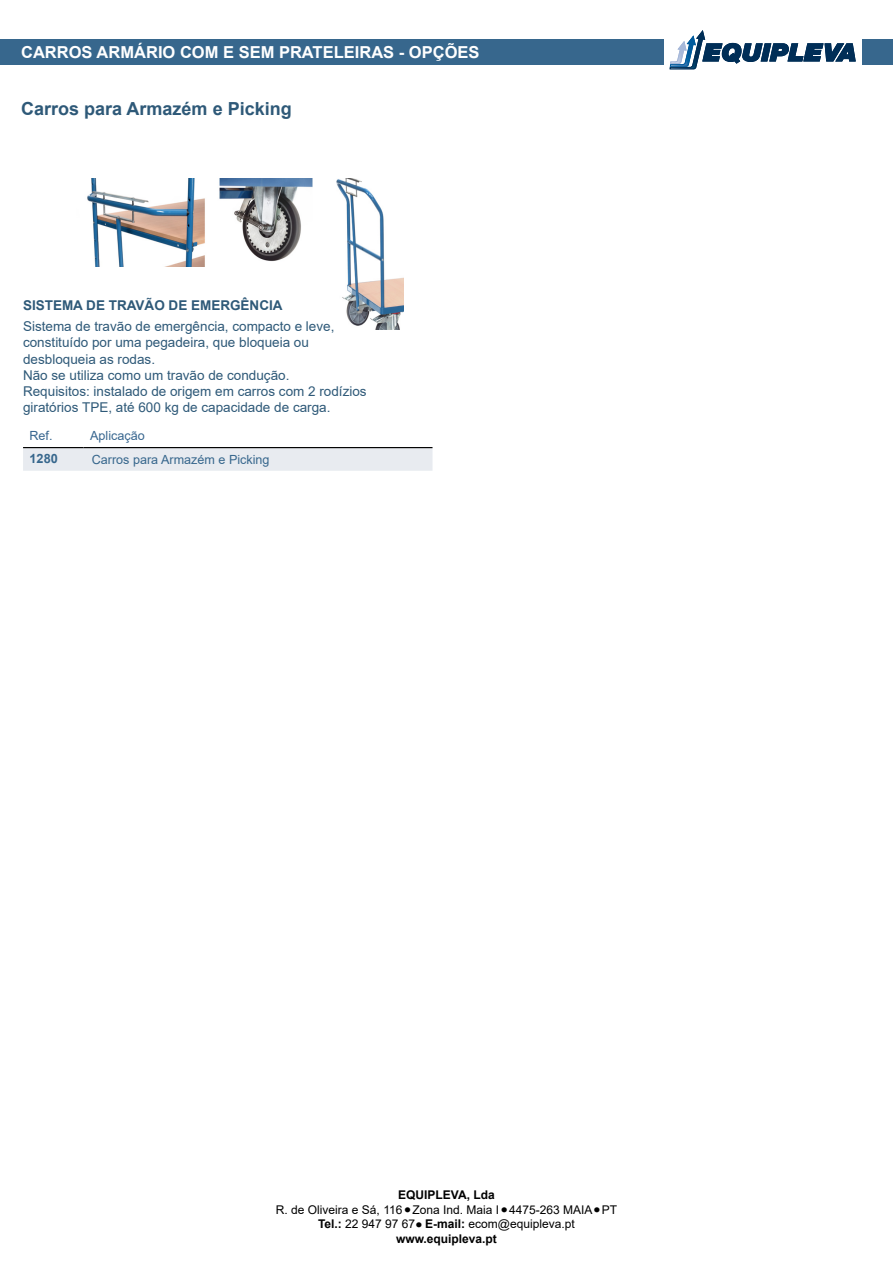
<style>
.page{position:relative;width:893px;height:1263px;background:#fff}
.page>*{position:absolute;margin:0;border:0;box-sizing:border-box;transform-origin:0 0}
.t1{font:700 18px "Arial";color:#2e5978}
.t2{font:700 18px "Arial";color:#000}
.t3{font:700 16.5px "Arial";color:#fff}
.t4{font:13.5px/16.2px "Arial";color:#2e5978}
.t5{font:700 13.5px "Arial";color:#2e5978}
.t6{font:700 12.75px "Arial";color:#37678d}
.t7{font:12.6px "Arial";color:#37678d}
.t8{font:12.6px "Arial";color:#38668f}
.t9{font:12px/14.4px "Arial";color:#000;text-align:center}
.t10{font:700 12px "Arial";color:#000}
.s1{font-weight:700}
</style>
<div class="page">
<div style="left:0;top:39px;width:663px;height:26px;background:#37678d"></div>
<div style="left:862px;top:39px;width:31px;height:26px;background:#37678d"></div>
<svg style="left:670px;top:31px;width:186px;height:38px"></svg>
<div style="left:23px;top:448px;width:409px;height:23px;background:#e8ebf0"></div>
<hr style="left:23px;top:447px;width:60px;height:1px;background:#000">
<hr style="left:83px;top:447px;width:349px;height:1px;background:#000">
<img style="left:87px;top:179px;width:226px;height:87px">
<img style="left:336px;top:179px;width:67px;height:151px">
<p class="t3" style="left:21px;top:41px;width:460px">CARROS ARMÁRIO COM E SEM PRATELEIRAS - OPÇÕES</p>
<p class="t3" style="left:97px;top:41px;width:142px">DE MÃO - OPÇÕE</p>
<h1 class="t1" style="left:21px;top:96px;width:272px">Carros para Armazém e Picking</h1>
<p class="t5" style="left:23px;top:296px;width:261px">SISTEMA DE TRAVÃO DE EMERGÊNCIA</p>
<p class="t4" style="left:23px;top:318px;width:345px">Sistema de travão de emergência, compacto e leve, constituído por uma pegadeira, que bloqueia ou desbloqueia as rodas.<br>Não se utiliza como um travão de condução.<br>Requisitos: instalado de origem em carros com 2 rodízios giratórios TPE, até 600 kg de capacidade de carga.</p>
<p class="t8" style="left:30px;top:427px;width:25px">Ref.</p>
<p class="t6" style="left:30px;top:449px;width:30px">1280</p>
<p class="t8" style="left:90px;top:427px;width:56px">Aplicação</p>
<p class="t7" style="left:92px;top:451px;width:179px">Carros para Armazém e Picking</p>
<p class="t10" style="left:398px;top:1187px;width:98px">EQUIPLEVA, Lda</p>
<p class="t9" style="left:276px;top:1202px;width:343px">R. de Oliveira e Sá, 116 Zona Ind. Maia I 4475-263 MAIA PT<br><span class="s1">Tel.:</span> 22 947 97 67 <span class="s1">E-mail:</span> ecom@equipleva.pt <span class="s1">www.equipleva.pt</span></p>
<h1 class="t2" style="left:404px;top:1197px;width:8px">•</h1>
<h1 class="t2" style="left:501px;top:1197px;width:8px">•</h1>
<h1 class="t2" style="left:594px;top:1197px;width:8px">•</h1>
<h1 class="t2" style="left:416px;top:1211px;width:8px">•</h1>
</div>
